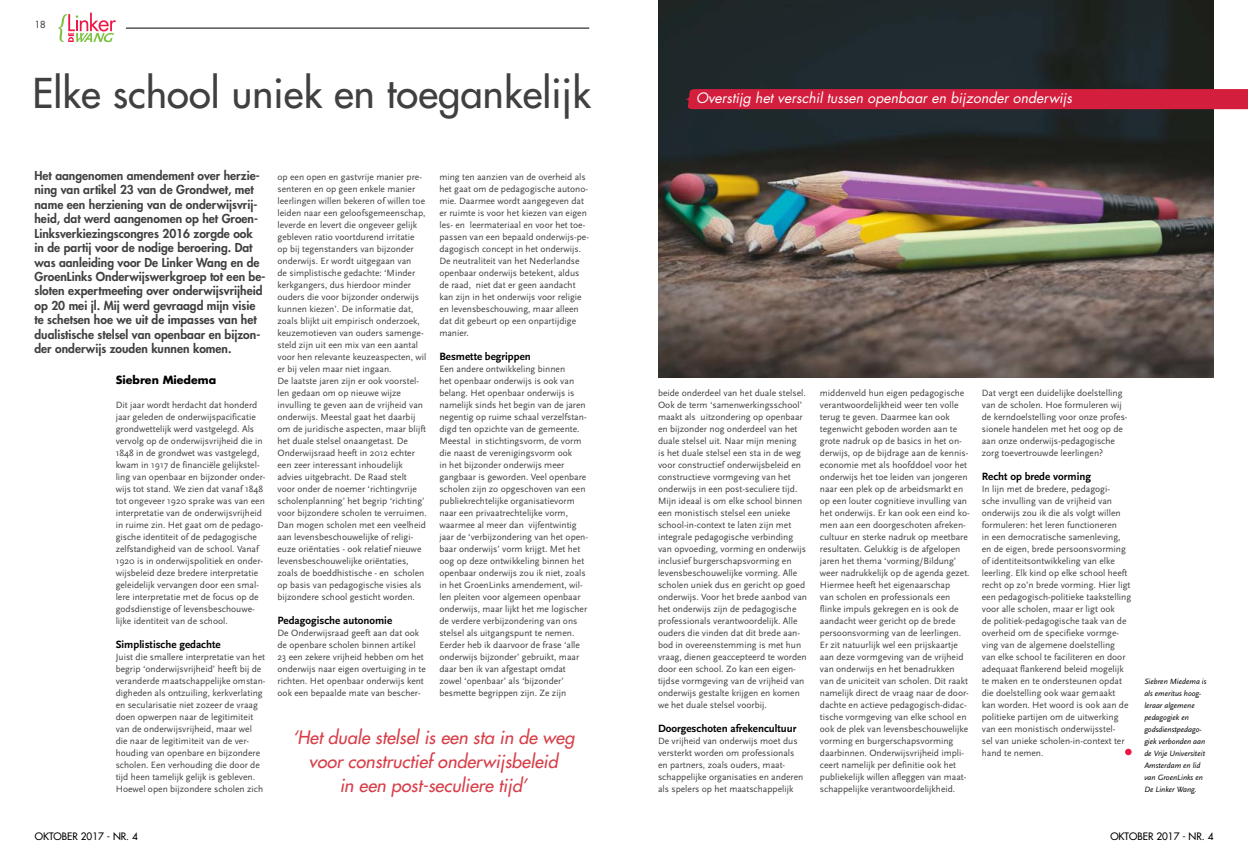
<style>
.page{position:relative;width:1248px;height:865px;background:#fff}
.page>*{position:absolute;margin:0;border:0;box-sizing:border-box;transform-origin:0 0}
.t1{font:500 40px "Futura Std";letter-spacing:.005em;color:#404042}
.t2{font:italic 500 18px/24px "Futura Std";color:#d73f49;text-align:center}
.t3{font:italic 14px "Futura Std";color:#fff}
.t4{font:800 12px/14.4px "Futura Std";color:#404042}
.t5{font:700 11px "Scala Sans";color:#000}
.t6{font:700 11px "Futura Std";color:#000}
.t7{font:500 10px "Futura Std";color:#000}
.t8{font:9.5px/12px "Scala Sans";color:#404042}
.t9{font:500 9.5px "Futura Std";color:#404042}
.t10{font:italic 8px/12px "Scala Sans";color:#000}
</style>
<div class="page">
<svg style="left:58px;top:13px;width:58px;height:29px"></svg>
<hr style="left:126px;top:28px;width:463px;height:1px;background:#000">
<img style="left:658px;top:0;width:555px;height:377px">
<div style="left:682px;top:89px;width:565px;height:20px;background:#d41e3d"></div>
<svg style="left:1124px;top:748px;width:7px;height:7px"></svg>
<p class="t9" style="left:35px;top:19px;width:12px">18</p>
<h1 class="t1" style="left:32px;top:68px;width:560px">Elke school uniek en toegankelijk</h1>
<p class="t4" style="left:34px;top:168px;width:232px">Het aangenomen amendement over herzie&shy;ning van artikel 23 van de Grondwet, met name een herziening van de onderwijsvrij&shy;heid, dat werd aangenomen op het Groen-Linksverkiezingscongres 2016 zorgde ook in de partij voor de nodige beroering. Dat was aanleiding voor De Linker Wang en de GroenLinks Onderwijswerkgroep tot een be&shy;sloten expertmeeting over onderwijsvrijheid op 20 mei jl. Mij werd gevraagd mijn visie te schetsen hoe we uit de impasses van het dualistische stelsel van openbaar en bijzon&shy;der onderwijs zouden kunnen komen.</p>
<p class="t6" style="left:116px;top:373px;width:102px">Siebren Miedema</p>
<p class="t8" style="left:116px;top:399px;width:151px">Dit jaar wordt herdacht dat honderd jaar geleden de onderwijspacificatie grondwettelijk werd vastgelegd. Als vervolg op de onderwijsvrijheid die in 1848 in de grondwet was vastgelegd, kwam in 1917 de financiële gelijkstel&shy;ling van openbaar en bijzonder onder&shy;wijs tot stand. We zien dat vanaf 1848 tot ongeveer 1920 sprake was van een interpretatie van de onderwijsvrijheid in ruime zin. Het gaat om de pedago&shy;gische identiteit of de pedagogische zelfstandigheid van de school. Vanaf 1920 is in onderwijspolitiek en onder&shy;wijsbeleid deze bredere interpretatie geleidelijk vervangen door een smal&shy;lere interpretatie met de focus op de godsdienstige of levensbeschouwe&shy;lijke identiteit van de school.</p>
<p class="t5" style="left:116px;top:639px;width:106px">Simplistische gedachte</p>
<p class="t8" style="left:116px;top:651px;width:151px">Juist die smallere interpretatie van het begrip ‘onderwijsvrijheid’ heeft bij de veranderde maatschappelijke omstan&shy;digheden als ontzuiling, kerkverlating en secularisatie niet zozeer de vraag doen opwerpen naar de legitimiteit van de onderwijsvrijheid, maar wel die naar de legitimiteit van de ver&shy;houding van openbare en bijzondere scholen. Een verhouding die door de tijd heen tamelijk gelijk is gebleven.<br>Hoewel open bijzondere scholen zich</p>
<p class="t8" style="left:277px;top:171px;width:151px">op een open en gastvrije manier pre&shy;senteren en op geen enkele manier leerlingen willen bekeren of willen toe leiden naar een geloofsgemeenschap, leverde en levert die ongeveer gelijk gebleven ratio voortdurend irritatie op bij tegenstanders van bijzonder onderwijs. Er wordt uitgegaan van<br>de simplistische gedachte: ‘Minder kerkgangers, dus hierdoor minder ouders die voor bijzonder onderwijs kunnen kiezen’. De informatie dat, zoals blijkt uit empirisch onderzoek, keuzemotieven van ouders samenge&shy;steld zijn uit een mix van een aantal voor hen relevante keuzeaspecten, wil er bij velen maar niet ingaan.<br>De laatste jaren zijn er ook voorstel&shy;len gedaan om op nieuwe wijze invulling te geven aan de vrijheid van onderwijs. Meestal gaat het daarbij om de juridische aspecten, maar blijft het duale stelsel onaangetast. De Onderwijsraad heeft in 2012 echter een zeer interessant inhoudelijk advies uitgebracht. De Raad stelt voor onder de noemer ‘richtingvrije scholenplanning’ het begrip ‘richting’ voor bijzondere scholen te verruimen.<br>Dan mogen scholen met een veelheid aan levensbeschouwelijke of religi&shy;euze oriëntaties - ook relatief nieuwe levensbeschouwelijke oriëntaties, zoals de boeddhistische - en scholen op basis van pedagogische visies als bijzondere school gesticht worden.</p>
<p class="t5" style="left:277px;top:615px;width:116px">Pedagogische autonomie</p>
<p class="t8" style="left:277px;top:627px;width:150px">De Onderwijsraad geeft aan dat ook de openbare scholen binnen artikel 23 een zekere vrijheid hebben om het onderwijs naar eigen overtuiging in te richten. Het openbaar onderwijs kent ook een bepaalde mate van bescher-</p>
<p class="t8" style="left:439px;top:171px;width:151px">ming ten aanzien van de overheid als het gaat om de pedagogische autono&shy;mie. Daarmee wordt aangegeven dat er ruimte is voor het kiezen van eigen les- en leermateriaal en voor het toe&shy;passen van een bepaald onderwijs-pe&shy;dagogisch concept in het onderwijs.<br>De neutraliteit van het Nederlandse openbaar onderwijs betekent, aldus de raad, niet dat er geen aandacht kan zijn in het onderwijs voor religie en levensbeschouwing, maar alleen dat dit gebeurt op een onpartijdige manier.</p>
<p class="t5" style="left:439px;top:351px;width:93px">Besmette begrippen</p>
<p class="t8" style="left:439px;top:363px;width:150px">Een andere ontwikkeling binnen<br>het openbaar onderwijs is ook van belang. Het openbaar onderwijs is namelijk sinds het begin van de jaren negentig op ruime schaal verzelfstan&shy;digd ten opzichte van de gemeente.<br>Meestal in stichtingsvorm, de vorm die naast de verenigingsvorm ook<br>in het bijzonder onderwijs meer gangbaar is geworden. Veel openbare scholen zijn zo opgeschoven van een publiekrechtelijke organisatievorm naar een privaatrechtelijke vorm, waarmee al meer dan vijfentwintig jaar de ‘verbijzondering van het open&shy;baar onderwijs’ vorm krijgt. Met het oog op deze ontwikkeling binnen het openbaar onderwijs zou ik niet, zoals in het GroenLinks amendement, wil&shy;len pleiten voor algemeen openbaar onderwijs, maar lijkt het me logischer de verdere verbijzondering van ons stelsel als uitgangspunt te nemen.<br>Eerder heb ik daarvoor de frase ‘alle onderwijs bijzonder’ gebruikt, maar daar ben ik van afgestapt omdat zowel ‘openbaar’ als ‘bijzonder’ besmette begrippen zijn. Ze zijn</p>
<h2 class="t2" style="left:292px;top:726px;width:283px">‘Het duale stelsel is een sta in de weg voor constructief onderwijsbeleid<br>in een post-seculiere tijd’</h2>
<h3 class="t3" style="left:696px;top:89px;width:377px">Overstijg het verschil tussen openbaar en bijzonder onderwijs</h3>
<p class="t8" style="left:658px;top:387px;width:150px">beide onderdeel van het duale stelsel.<br>Ook de term ‘samenwerkingsschool’ maakt als uitzondering op openbaar en bijzonder nog onderdeel van het duale stelsel uit. Naar mijn mening<br>is het duale stelsel een sta in de weg voor constructief onderwijsbeleid en constructieve vormgeving van het onderwijs in een post-seculiere tijd.<br>Mijn ideaal is om elke school binnen een monistisch stelsel een unieke school-in-context te laten zijn met integrale pedagogische verbinding van opvoeding, vorming en onderwijs inclusief burgerschapsvorming en levensbeschouwelijke vorming. Alle scholen uniek dus en gericht op goed onderwijs. Voor het brede aanbod van het onderwijs zijn de pedagogische professionals verantwoordelijk. Alle ouders die vinden dat dit brede aan&shy;bod in overeenstemming is met hun vraag, dienen geaccepteerd te worden door een school. Zo kan een eigen&shy;tijdse vormgeving van de vrijheid van onderwijs gestalte krijgen en komen we het duale stelsel voorbij.</p>
<p class="t5" style="left:658px;top:723px;width:140px">Doorgeschoten afrekencultuur</p>
<p class="t8" style="left:658px;top:735px;width:147px">De vrijheid van onderwijs moet dus versterkt worden om professionals en partners, zoals ouders, maat&shy;schappelijke organisaties en anderen als spelers op het maatschappelijk</p>
<p class="t8" style="left:819px;top:387px;width:151px">middenveld hun eigen pedagogische verantwoordelijkheid weer ten volle terug te geven. Daarmee kan ook tegenwicht geboden worden aan te grote nadruk op de basics in het on&shy;derwijs, op de bijdrage aan de kennis&shy;economie met als hoofddoel voor het onderwijs het toe leiden van jongeren naar een plek op de arbeidsmarkt en op een louter cognitieve invulling van het onderwijs. Er kan ook een eind ko&shy;men aan een doorgeschoten afreken&shy;cultuur en sterke nadruk op meetbare resultaten. Gelukkig is de afgelopen jaren het thema ‘vorming/Bildung’ weer nadrukkelijk op de agenda gezet.<br>Hiermee heeft het eigenaarschap<br>van scholen en professionals een flinke impuls gekregen en is ook de aandacht weer gericht op de brede persoonsvorming van de leerlingen.<br>Er zit natuurlijk wel een prijskaartje aan deze vormgeving van de vrijheid van onderwijs en het benadrukken van de uniciteit van scholen. Dit raakt namelijk direct de vraag naar de door&shy;dachte en actieve pedagogisch-didac&shy;tische vormgeving van elke school en ook de plek van levensbeschouwelijke vorming en burgerschapsvorming daarbinnen. Onderwijsvrijheid impli&shy;ceert namelijk per definitie ook het publiekelijk willen afleggen van maat&shy;schappelijke verantwoordelijkheid.</p>
<p class="t8" style="left:981px;top:387px;width:147px">Dat vergt een duidelijke doelstelling van de scholen. Hoe formuleren wij de kerndoelstelling voor onze profes&shy;sionele handelen met het oog op de aan onze onderwijs-pedagogische zorg toevertrouwde leerlingen?</p>
<p class="t5" style="left:981px;top:471px;width:111px">Recht op brede vorming</p>
<p class="t8" style="left:981px;top:483px;width:151px">In lijn met de bredere, pedagogi-<br>sche invulling van de vrijheid van onderwijs zou ik die als volgt willen formuleren: het leren functioneren<br>in een democratische samenleving, en de eigen, brede persoonsvorming of identiteitsontwikkeling van elke leerling. Elk kind op elke school heeft recht op zo’n brede vorming. Hier ligt een pedagogisch-politieke taakstelling voor alle scholen, maar er ligt ook<br>de politiek-pedagogische taak van de overheid om de specifieke vormge&shy;ving van de algemene doelstelling van elke school te faciliteren en door adequaat flankerend beleid mogelijk te maken en te ondersteunen opdat die doelstelling ook waar gemaakt kan worden. Het woord is ook aan de politieke partijen om de uitwerking van een monistisch onderwijsstel-<br>sel van unieke scholen-in-context ter hand te nemen.</p>
<p class="t10" style="left:1144px;top:676px;width:64px">Siebren Miedema is als emeritus hoog&shy;leraar algemene pedagogiek en godsdienstpedago&shy;giek verbonden aan de Vrije Universiteit<br>Amsterdam en lid van GroenLinks en<br>De Linker Wang.</p>
<p class="t7" style="left:35px;top:830px;width:105px">oktober 2017 - n r. 4</p>
<p class="t7" style="left:1110px;top:830px;width:105px">oktober 2017 - n r. 4</p>
</div>
